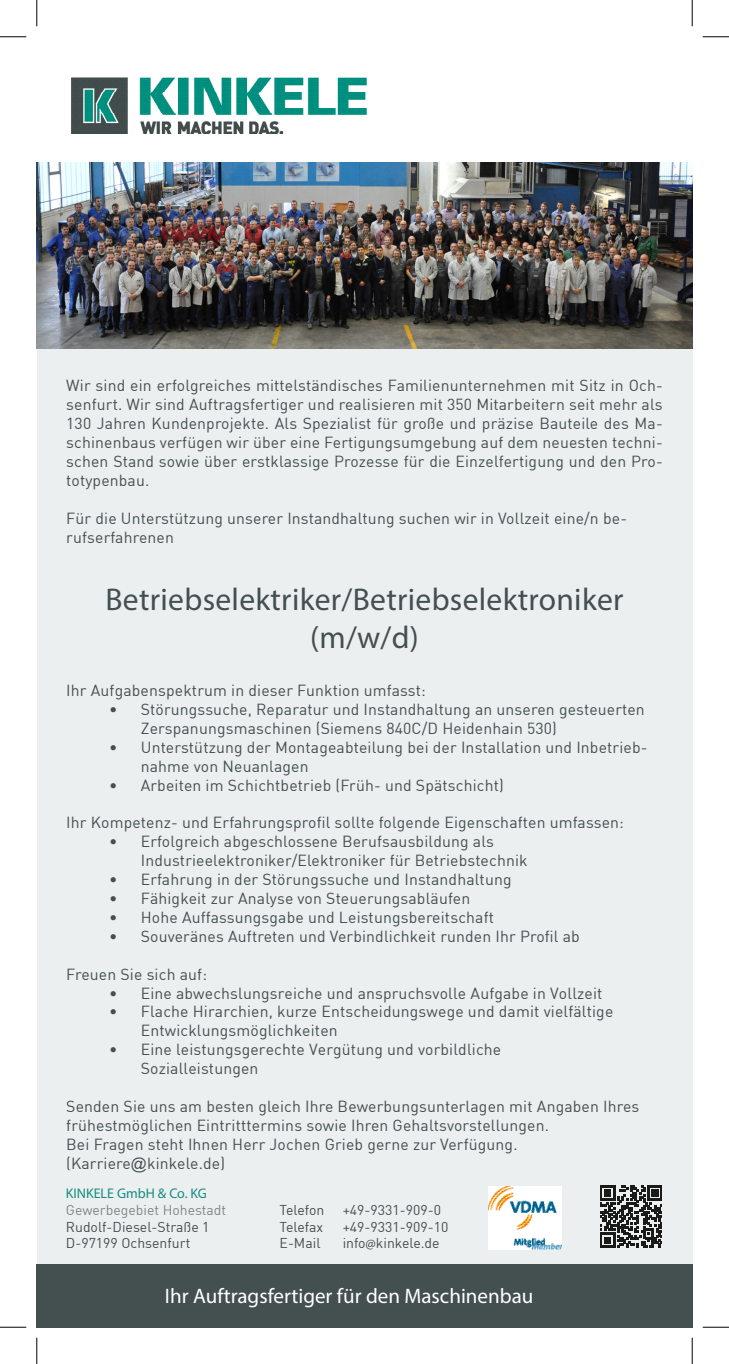
<style>
.page{position:relative;width:729px;height:1364px;background:#fff}
.page>*{position:absolute;margin:0;border:0;box-sizing:border-box;transform-origin:0 0}
.Fließ{font:31.5px/37.8px "Myriad Pro";letter-spacing:.01em;color:#444f50;text-align:center}
.t1{font:21px "Myriad Pro";color:#fff}
.Fließ-2{font:15.75px/18.9px "DIN";letter-spacing:.01em;color:#444f50}
.Fließ-3{font:14px "DIN";color:#444f50}
.Tiel{font:14px "DIN";color:#7d8889}
.Tiel-2{font:14px "Myriad Pro";color:#158e7e}
.s1{font-family:"Arial"}
.s2{font-family:"Myriad Pro"}
</style>
<div class="page">
<div style="left:37px;top:325px;width:655px;height:938px;background:#ecefef"></div>
<img style="left:37px;top:162px;width:655px;height:186px">
<img style="left:71px;top:77px;width:296px;height:57px">
<div style="left:37px;top:1263px;width:655px;height:64px;background:#444f50"></div>
<svg style="left:600px;top:1185px;width:62px;height:62px"></svg>
<img style="left:488px;top:1186px;width:73px;height:62px">
<svg style="left:0;top:36px;width:26px;height:1px"></svg>
<svg style="left:702px;top:36px;width:26px;height:1px"></svg>
<svg style="left:0;top:1326px;width:26px;height:1px"></svg>
<svg style="left:702px;top:1326px;width:26px;height:1px"></svg>
<svg style="left:36px;top:0;width:1px;height:26px"></svg>
<svg style="left:36px;top:1337px;width:1px;height:26px"></svg>
<svg style="left:691px;top:0;width:1px;height:26px"></svg>
<svg style="left:691px;top:1337px;width:1px;height:26px"></svg>
<p class="Fließ-2" style="left:66px;top:376px;width:597px;text-align:justify">Wir sind ein erfolgreiches mittelständisches Familienunternehmen mit Sitz in Och&shy;senfurt. Wir sind Auftragsfertiger und realisieren mit 350 Mitarbeitern seit mehr als 130 Jahren Kundenprojekte. Als Spezialist für große und präzise Bauteile des Ma&shy;schinenbaus verfügen wir über eine Fertigungsumgebung auf dem neuesten techni&shy;schen Stand sowie über erstklassige Prozesse für die Einzelfertigung und den Pro&shy;totypenbau.</p>
<p class="Fließ-2" style="left:66px;top:508px;width:562px">Für die Unterstützung unserer Instandhaltung suchen wir in Vollzeit eine/n be&shy;rufserfahrenen</p>
<p class="Fließ" style="left:105px;top:580px;width:519px">Betriebselektriker/Betriebselektroniker (m/w/d)</p>
<p class="Fließ-2" style="left:66px;top:680px;width:361px">Ihr Aufgabenspektrum in dieser Funktion umfasst:</p>
<p class="Fließ-2" style="left:141px;top:699px;width:505px;text-indent:-32px">• Störungssuche, Reparatur und Instandhaltung an unseren gesteuerten<br>Zerspanungsmaschinen (Siemens 840C/D Heidenhain 530)</p>
<p class="Fließ-2" style="left:141px;top:737px;width:508px;text-indent:-32px">• Unterstützung der Montageabteilung bei der Installation und Inbetrieb&shy;nahme von Neuanlagen</p>
<p class="Fließ-2" style="left:109px;top:775px;width:396px">• Arbeiten im Schichtbetrieb (Früh- und Spätschicht)</p>
<p class="Fließ-2" style="left:66px;top:812px;width:559px">Ihr Kompetenz- und Erfahrungsprofil sollte folgende Eigenschaften umfassen:</p>
<p class="Fließ-2" style="left:141px;top:831px;width:388px;text-indent:-32px">• Erfolgreich abgeschlossene Berufsausbildung als<br>Industrieelektroniker/Elektroniker für Betriebstechnik</p>
<p class="Fließ-2" style="left:109px;top:869px;width:404px">• Erfahrung in der Störungssuche und Instandhaltung</p>
<p class="Fließ-2" style="left:109px;top:888px;width:362px">• Fähigkeit zur Analyse von Steuerungsabläufen</p>
<p class="Fließ-2" style="left:109px;top:907px;width:386px">• Hohe Auffassungsgabe und Leistungsbereitschaft</p>
<p class="Fließ-2" style="left:109px;top:926px;width:472px">• Souveränes Auftreten und Verbindlichkeit runden Ihr Profil ab</p>
<p class="Fließ-2" style="left:66px;top:964px;width:142px">Freuen Sie sich auf:</p>
<p class="Fließ-2" style="left:109px;top:983px;width:494px">• Eine abwechslungsreiche und anspruchsvolle Aufgabe in Vollzeit</p>
<p class="Fließ-2" style="left:141px;top:1001px;width:474px;text-indent:-32px">• Flache Hirarchien, kurze Entscheidungswege und damit vielfältige<br>Entwicklungsmöglichkeiten</p>
<p class="Fließ-2" style="left:141px;top:1039px;width:362px;text-indent:-32px">• Eine leistungsgerechte Vergütung und vorbildliche<br>Sozialleistungen</p>
<p class="Fließ-2" style="left:66px;top:1096px;width:574px">Senden Sie uns am besten gleich Ihre Bewerbungsunterlagen mit Angaben Ihres</p>
<p class="Fließ-2" style="left:66px;top:1115px;width:484px">frühestmöglichen Eintritttermins sowie Ihren Gehaltsvorstellungen.</p>
<p class="Fließ-2" style="left:66px;top:1134px;width:452px">Bei Fragen steht Ihnen Herr Jochen Grieb gerne zur Verfügung.</p>
<p class="Fließ-2" style="left:66px;top:1153px;width:160px">(Karriere<span class="s1">@</span>kinkele.de)</p>
<p class="Fließ-3" style="left:279px;top:1200px;width:46px">Telefon</p>
<p class="Fließ-3" style="left:342px;top:1200px;width:100px">+49-9331-909-0</p>
<p class="Fließ-3" style="left:279px;top:1217px;width:45px">Telefax</p>
<p class="Fließ-3" style="left:342px;top:1217px;width:107px">+49-9331-909-10</p>
<p class="Fließ-3" style="left:279px;top:1234px;width:42px">E-Mail</p>
<p class="Fließ-3" style="left:342px;top:1234px;width:98px">info<span class="s2">@</span>kinkele.de</p>
<p class="Tiel-2" style="left:66px;top:1184px;width:142px">KINKELE GmbH &amp; Co. KG</p>
<p class="Tiel" style="left:66px;top:1200px;width:162px">Gewerbegebiet Hohestadt</p>
<p class="Fließ-3" style="left:66px;top:1217px;width:145px">Rudolf-Diesel-Straße 1</p>
<p class="Fließ-3" style="left:66px;top:1234px;width:126px">D-97199 Ochsenfurt</p>
<h2 class="t1" style="left:165px;top:1282px;width:370px">Ihr Auftragsfertiger für den Maschinenbau</h2>
</div>
